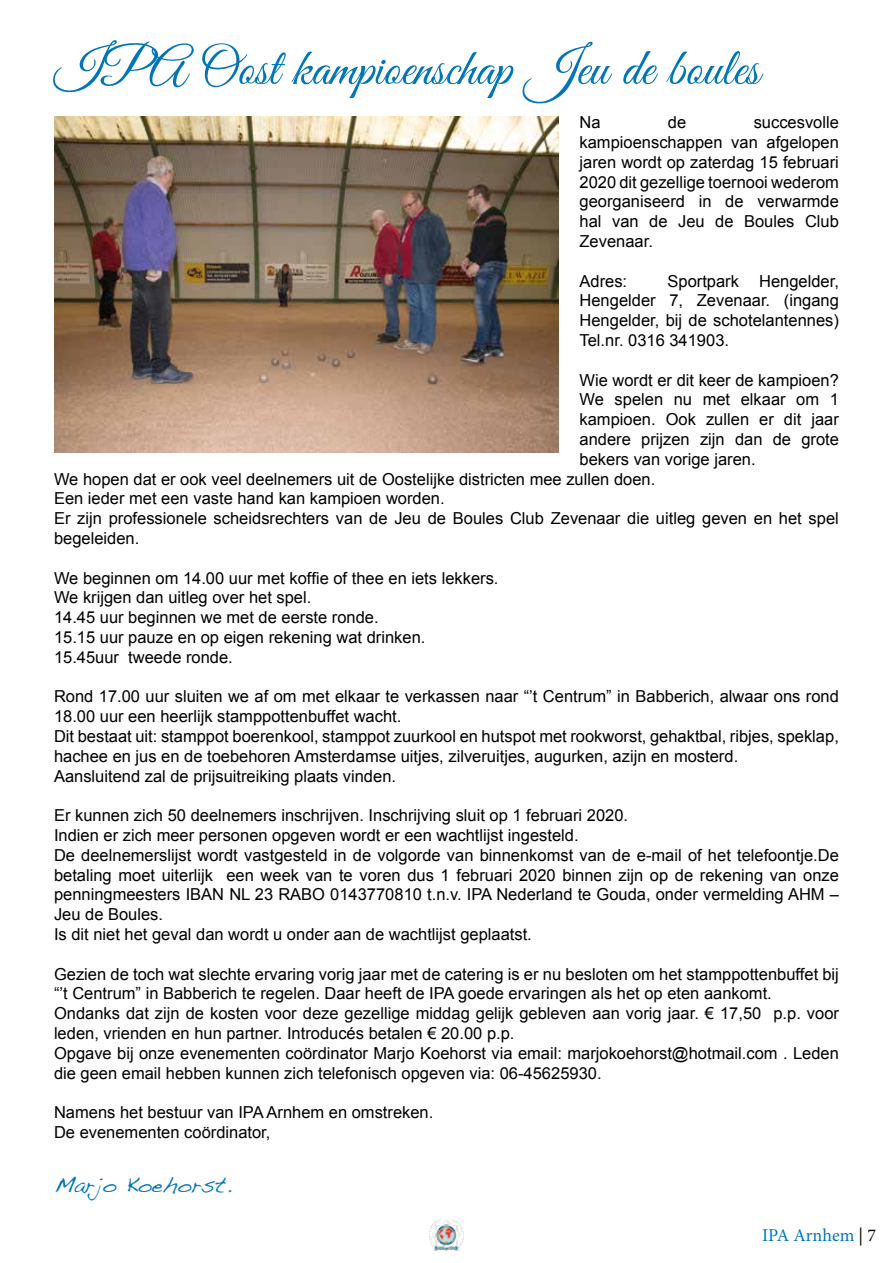
<style>
.page{position:relative;width:893px;height:1263px;background:#fff}
.page>*{position:absolute;margin:0;border:0;box-sizing:border-box;transform-origin:0 0}
.t1{font:52.5px "Great Vibes";color:#0076b8}
.t2{font:22.5px "Handwriting Dakota";color:#0076b8}
.t3{font:18px "Minion Pro";color:#0076b8}
.t4{font:16.5px/19.8px "Arial";color:#000}
.s1{color:#000}
</style>
<div class="page">
<img style="left:429px;top:1219px;width:35px;height:32px">
<img style="left:54px;top:117px;width:504px;height:336px">
<h1 class="t1" style="left:54px;top:39px;width:707px">IPA Oost kampioenschap Jeu de boules</h1>
<p class="t4" style="left:580px;top:113px;width:23px">Na</p>
<p class="t4" style="left:668px;top:113px;width:20px">de</p>
<p class="t4" style="left:580px;top:113px;width:261px;text-align:justify;text-indent:174px">succesvolle kampioenschappen van afgelopen jaren wordt op zaterdag 15 februari 2020 dit gezellige toernooi wederom georganiseerd in de verwarmde hal van de Jeu de Boules Club Zevenaar.</p>
<p class="t4" style="left:580px;top:271px;width:49px">Adres:</p>
<p class="t4" style="left:580px;top:271px;width:261px;text-align:justify;text-indent:88px">Sportpark Hengelder, Hengelder 7, Zevenaar. (ingang Hengelder, bij de schotelantennes)<br>Tel.nr. 0316 341903.</p>
<p class="t4" style="left:580px;top:370px;width:261px">Wie wordt er dit keer de kampioen?</p>
<p class="t4" style="left:580px;top:390px;width:261px">We spelen nu met elkaar om 1</p>
<p class="t4" style="left:580px;top:410px;width:261px">kampioen. Ook zullen er dit jaar</p>
<p class="t4" style="left:580px;top:429px;width:261px">andere prijzen zijn dan de grote</p>
<p class="t4" style="left:580px;top:449px;width:178px">bekers van vorige jaren.</p>
<p class="t4" style="left:54px;top:469px;width:603px">We hopen dat er ook veel deelnemers uit de Oostelijke districten mee zullen doen.</p>
<p class="t4" style="left:54px;top:489px;width:392px">Een ieder met een vaste hand kan kampioen worden.</p>
<p class="t4" style="left:54px;top:509px;width:786px">Er zijn professionele scheidsrechters van de Jeu de Boules Club Zevenaar die uitleg geven en het spel</p>
<p class="t4" style="left:54px;top:528px;width:87px">begeleiden.</p>
<p class="t4" style="left:54px;top:568px;width:446px">We beginnen om 14.00 uur met koffie of thee en iets lekkers.<br>We krijgen dan uitleg over het spel.<br>14.45 uur beginnen we met de eerste ronde.<br>15.15 uur pauze en op eigen rekening wat drinken.<br>15.45uur tweede ronde.</p>
<p class="t4" style="left:54px;top:687px;width:786px">Rond 17.00 uur sluiten we af om met elkaar te verkassen naar “’t Centrum” in Babberich, alwaar ons rond 18.00 uur een heerlijk stamppottenbuffet wacht.<br>Dit bestaat uit: stamppot boerenkool, stamppot zuurkool en hutspot met rookworst, gehaktbal, ribjes, speklap, hachee en jus en de toebehoren Amsterdamse uitjes, zilveruitjes, augurken, azijn en mosterd.<br>Aansluitend zal de prijsuitreiking plaats vinden.</p>
<p class="t4" style="left:54px;top:806px;width:786px">Er kunnen zich 50 deelnemers inschrijven. Inschrijving sluit op 1 februari 2020.<br>Indien er zich meer personen opgeven wordt er een wachtlijst ingesteld.<br>De deelnemerslijst wordt vastgesteld in de volgorde van binnenkomst van de e-mail of het telefoontje.De betaling moet uiterlijk een week van te voren dus 1 februari 2020 binnen zijn op de rekening van onze penningmeesters IBAN NL 23 RABO 0143770810 t.n.v. IPA Nederland te Gouda, onder vermelding AHM – Jeu de Boules.<br>Is dit niet het geval dan wordt u onder aan de wachtlijst geplaatst.</p>
<p class="t4" style="left:54px;top:964px;width:786px">Gezien de toch wat slechte ervaring vorig jaar met de catering is er nu besloten om het stamppottenbuffet bij “’t Centrum” in Babberich te regelen. Daar heeft de IPA goede ervaringen als het op eten aankomt.<br>Ondanks dat zijn de kosten voor deze gezellige middag gelijk gebleven aan vorig jaar. € 17,50 p.p. voor leden, vrienden en hun partner. Introducés betalen € 20.00 p.p.<br>Opgave bij onze evenementen coördinator Marjo Koehorst via email: marjokoehorst@hotmail.com . Leden die geen email hebben kunnen zich telefonisch opgeven via: 06-45625930.</p>
<p class="t4" style="left:54px;top:1103px;width:381px">Namens het bestuur van IPA Arnhem en omstreken.<br>De evenementen coördinator,</p>
<h2 class="t2" style="left:54px;top:1171px;width:179px">Marjo Koehorst.</h2>
<p class="t3" style="left:762px;top:1223px;width:115px">IPA Arnhem <span class="s1">| 7</span></p>
</div>
